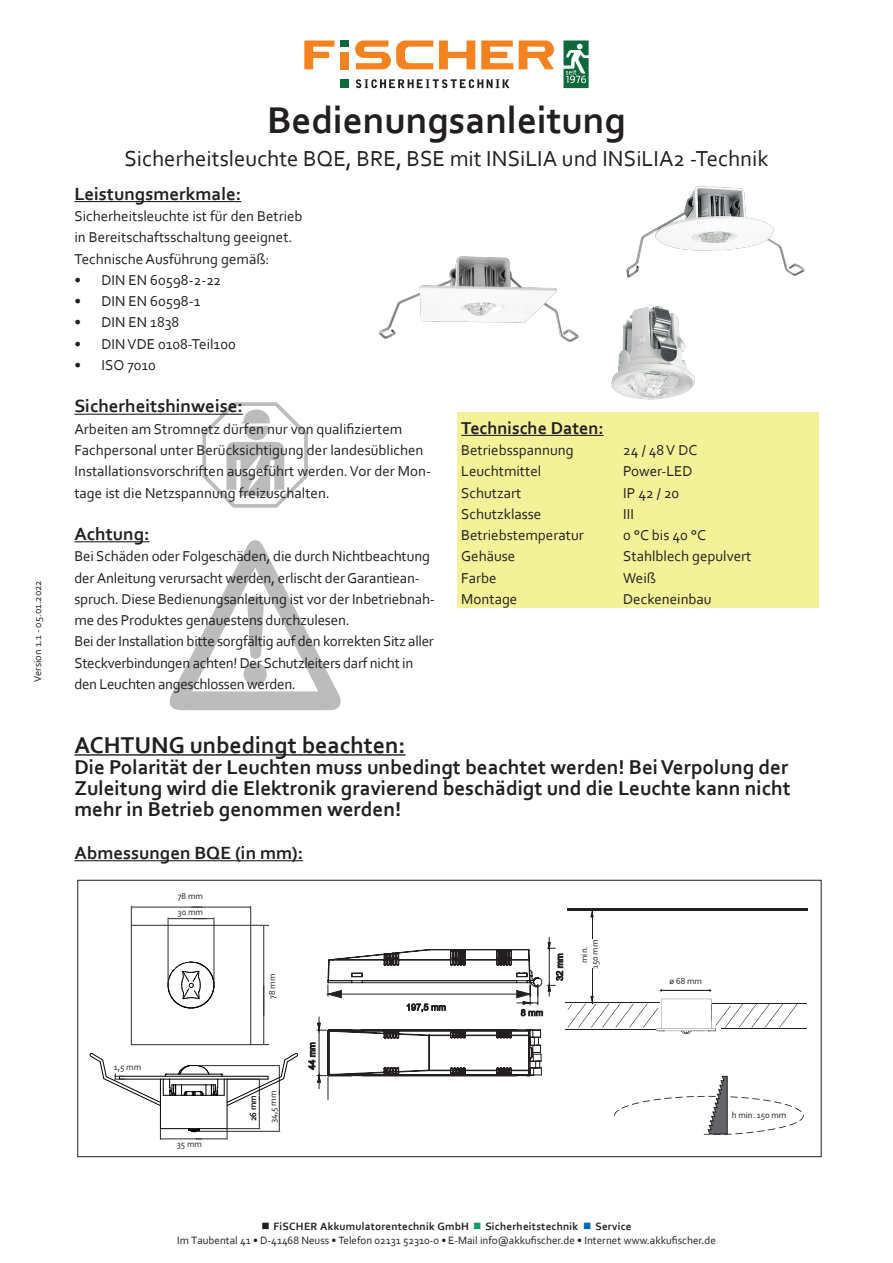
<style>
.page{position:relative;width:893px;height:1263px;background:#fff}
.page>*{position:absolute;margin:0;border:0;box-sizing:border-box;transform-origin:0 0}
.t1{font:700 39px "Corbel";color:#231f20}
.t2{font:700 24px "Corbel";color:#231f20}
.t3{font:22.8px "Corbel";color:#231f20}
.t4{font:700 21px/21.3px "Corbel";color:#231f20;text-align:justify}
.t5{font:700 18.6px "Corbel";color:#231f20}
.t6{font:700 18px "Corbel";color:#231f20}
.t7{font:15px/21.3px "Corbel";color:#231f20}
.t8{font:11.1px/14.2px "Corbel";color:#231f20;text-align:center}
.t9{font:10.5px "Corbel";color:#231f20}
.t10{font:9px/10.8px "Corbel";color:#231f20;text-align:center}
.t11{font:9px "Arial";color:#231f20}
.s1{font-weight:700}
.s2{color:#139d66}
.s3{color:#0166b3}
</style>
<div class="page">
<div style="left:340px;top:41px;width:9px;height:6px;background:#0b693a"></div>
<svg style="left:304px;top:41px;width:30px;height:28px"></svg>
<div style="left:340px;top:52px;width:9px;height:17px;background:#f58220"></div>
<svg style="left:355px;top:41px;width:78px;height:28px"></svg>
<svg style="left:439px;top:41px;width:36px;height:28px"></svg>
<svg style="left:481px;top:41px;width:32px;height:28px"></svg>
<svg style="left:519px;top:41px;width:35px;height:28px"></svg>
<div style="left:340px;top:79px;width:9px;height:9px;background:#0b693a"></div>
<svg style="left:356px;top:79px;width:153px;height:9px"></svg>
<svg style="left:563px;top:41px;width:26px;height:47px"></svg>
<hr style="left:74px;top:201px;width:167px;height:1px;background:#231f20">
<hr style="left:74px;top:754px;width:332px;height:2px;background:#231f20">
<svg style="left:202px;top:402px;width:106px;height:106px"></svg>
<hr style="left:74px;top:414px;width:169px;height:1px;background:#231f20">
<hr style="left:74px;top:541px;width:76px;height:1px;background:#231f20">
<svg style="left:170px;top:540px;width:171px;height:170px"></svg>
<div style="left:243px;top:663px;width:24px;height:22px;background:#bdbcbc;border-radius:50%"></div>
<div style="left:457px;top:412px;width:361px;height:196px;background:#f4f299"></div>
<hr style="left:461px;top:435px;width:143px;height:1px;background:#231f20">
<img style="left:378px;top:256px;width:168px;height:83px">
<img style="left:638px;top:186px;width:167px;height:90px">
<img style="left:546px;top:250px;width:214px;height:150px">
<hr style="left:74px;top:860px;width:229px;height:1px;background:#231f20">
<svg style="left:614px;top:1076px;width:190px;height:59px"></svg>
<hr style="left:712px;top:1003px;width:95px;height:1px;background:#231f20">
<hr style="left:722px;top:1028px;width:85px;height:1px;background:#231f20">
<hr style="left:568px;top:908px;width:240px;height:3px;background:#231f20">
<hr style="left:592px;top:969px;width:1px;height:35px;background:#231f20">
<svg style="left:590px;top:911px;width:4px;height:28px"></svg>
<hr style="left:565px;top:1029px;width:91px;height:1px;background:#231f20">
<hr style="left:565px;top:1002px;width:94px;height:1px;background:#231f20">
<svg style="left:568px;top:988px;width:229px;height:47px"></svg>
<hr style="left:160px;top:1079px;width:1px;height:49px;background:#000001">
<hr style="left:227px;top:1079px;width:1px;height:49px;background:#000001">
<hr style="left:196px;top:1131px;width:84px;height:1px;background:#292d2f">
<hr style="left:279px;top:1091px;width:1px;height:39px;background:#292d2f">
<svg style="left:160px;top:1128px;width:68px;height:11px"></svg>
<hr style="left:227px;top:1128px;width:33px;height:1px;background:#292d2f">
<hr style="left:259px;top:1096px;width:1px;height:31px;background:#292d2f">
<svg style="left:89px;top:1053px;width:209px;height:52px"></svg>
<hr style="left:132px;top:907px;width:70px;height:1px;background:#292d2f">
<svg style="left:131px;top:906px;width:2px;height:19px"></svg>
<hr style="left:192px;top:907px;width:58px;height:1px;background:#292d2f">
<hr style="left:263px;top:926px;width:1px;height:89px;background:#292d2f">
<svg style="left:249px;top:906px;width:19px;height:21px"></svg>
<hr style="left:263px;top:985px;width:1px;height:58px;background:#292d2f">
<svg style="left:251px;top:1043px;width:17px;height:2px"></svg>
<hr style="left:168px;top:918px;width:1px;height:66px;background:#292d2f">
<hr style="left:214px;top:918px;width:1px;height:66px;background:#292d2f">
<hr style="left:169px;top:918px;width:37px;height:1px;background:#292d2f">
<div style="left:131px;top:925px;width:120px;height:120px;border:1px solid #292d2f"></div>
<svg style="left:168px;top:962px;width:47px;height:47px"></svg>
<svg style="left:317px;top:937px;width:238px;height:162px"></svg>
<p class="t9" style="left:31px;top:682px;width:103px;rotate:-90deg">Version 1.1 - 05.01.2022</p>
<h1 class="t1" style="left:267px;top:96px;width:360px">Bedienungsanleitung</h1>
<h3 class="t3" style="left:124px;top:144px;width:646px">Sicherheitsleuchte BQE, BRE, BSE mit INSiLIA und INSiLIA2 -Technik</h3>
<p class="t5" style="left:74px;top:182px;width:168px">Leistungsmerkmale:</p>
<p class="t7" style="left:74px;top:205px;width:230px">Sicherheitsleuchte ist für den Betrieb in Bereitschaftsschaltung geeignet.<br>Technische Ausführung gemäß:</p>
<p class="t7" style="left:74px;top:269px;width:148px">• DIN EN 60598-2-22</p>
<p class="t7" style="left:74px;top:290px;width:127px">• DIN EN 60598-1</p>
<p class="t7" style="left:74px;top:311px;width:106px">• DIN EN 1838</p>
<p class="t7" style="left:74px;top:333px;width:163px">• DIN VDE 0108-Teil100</p>
<p class="t7" style="left:74px;top:354px;width:83px">• ISO 7010</p>
<p class="t5" style="left:74px;top:395px;width:170px">Sicherheitshinweise:</p>
<p class="t7" style="left:74px;top:418px;width:358px">Arbeiten am Stromnetz dürfen nur von qualifiziertem Fachpersonal unter Berücksichtigung der landesüblichen Installationsvorschriften ausgeführt werden. Vor der Mon&shy;tage ist die Netzspannung freizuschalten.</p>
<p class="t5" style="left:74px;top:522px;width:77px">Achtung:</p>
<p class="t7" style="left:74px;top:545px;width:362px">Bei Schäden oder Folgeschäden, die durch Nichtbeachtung der Anleitung verursacht werden, erlischt der Garantiean&shy;spruch. Diese Bedienungsanleitung ist vor der Inbetriebnah&shy;me des Produktes genauestens durchzulesen.<br>Bei der Installation bitte sorgfältig auf den korrekten Sitz aller Steckverbindungen achten! Der Schutzleiters darf nicht in den Leuchten angeschlossen werden.</p>
<p class="t6" style="left:461px;top:417px;width:144px">Technische Daten:</p>
<p class="t7" style="left:461px;top:439px;width:114px">Betriebsspannung</p>
<p class="t7" style="left:623px;top:439px;width:75px">24 / 48 V DC</p>
<p class="t7" style="left:461px;top:460px;width:82px">Leuchtmittel</p>
<p class="t7" style="left:623px;top:460px;width:71px">Power-LED</p>
<p class="t7" style="left:461px;top:481px;width:62px">Schutzart</p>
<p class="t7" style="left:623px;top:481px;width:57px">IP 42 / 20</p>
<p class="t7" style="left:461px;top:503px;width:82px">Schutzklasse</p>
<p class="t7" style="left:623px;top:503px;width:13px">III</p>
<p class="t7" style="left:461px;top:524px;width:124px">Betriebstemperatur</p>
<p class="t7" style="left:623px;top:524px;width:84px">0 °C bis 40 °C</p>
<p class="t7" style="left:461px;top:545px;width:56px">Gehäuse</p>
<p class="t7" style="left:623px;top:545px;width:130px">Stahlblech gepulvert</p>
<p class="t7" style="left:461px;top:567px;width:37px">Farbe</p>
<p class="t7" style="left:623px;top:567px;width:34px">Weiß</p>
<p class="t7" style="left:461px;top:588px;width:58px">Montage</p>
<p class="t7" style="left:623px;top:588px;width:90px">Deckeneinbau</p>
<h2 class="t2" style="left:74px;top:730px;width:333px">ACHTUNG unbedingt beachten:</h2>
<h3 class="t4" style="left:74px;top:756px;width:718px">Die Polarität der Leuchten muss unbedingt beachtet werden! Bei Verpolung der Zuleitung wird die Elektronik gravierend beschädigt und die Leuchte kann nicht mehr in Betrieb genommen werden!</h3>
<p class="t5" style="left:74px;top:841px;width:230px">Abmessungen BQE (in mm):</p>
<p class="t10" style="left:114px;top:1062px;width:29px">1,5 mm</p>
<p class="t10" style="left:178px;top:888px;width:27px;line-height:15.3px;text-align:left">78 mm<br>30 mm</p>
<p class="t10" style="left:177px;top:1138px;width:27px">35 mm</p>
<p class="t10" style="left:266px;top:999px;width:27px;rotate:-90deg">78 mm</p>
<p class="t10" style="left:248px;top:1121px;width:28px;rotate:-90deg">26 mm</p>
<p class="t10" style="left:267px;top:1123px;width:34px;rotate:-90deg">34,5 mm</p>
<p class="t11" style="left:306px;top:1070px;width:29px;rotate:-90deg">44 mm</p>
<p class="t11" style="left:406px;top:1001px;width:42px">197,5 mm</p>
<p class="t11" style="left:521px;top:1007px;width:24px">8 mm</p>
<p class="t11" style="left:554px;top:981px;width:29px;rotate:-90deg">32 mm</p>
<p class="t10" style="left:578px;top:969px;width:31px;rotate:-90deg">min.<br>150 mm</p>
<p class="t10" style="left:669px;top:976px;width:34px">ø 68 mm</p>
<p class="t10" style="left:732px;top:1109px;width:56px">h min. 150 mm</p>
<p class="t8" style="left:177px;top:1218px;width:540px">■ <span class="s1">FiSCHER Akkumulatorentechnik GmbH</span> <span class="s2">■</span> <span class="s1">Sicherheitstechnik</span> <span class="s3">■</span> <span class="s1">Service<br></span>Im Taubental 41 • D-41468 Neuss • Telefon 02131 52310-0 • E-Mail info@akkufischer.de • Internet www.akkufischer.de</p>
</div>
